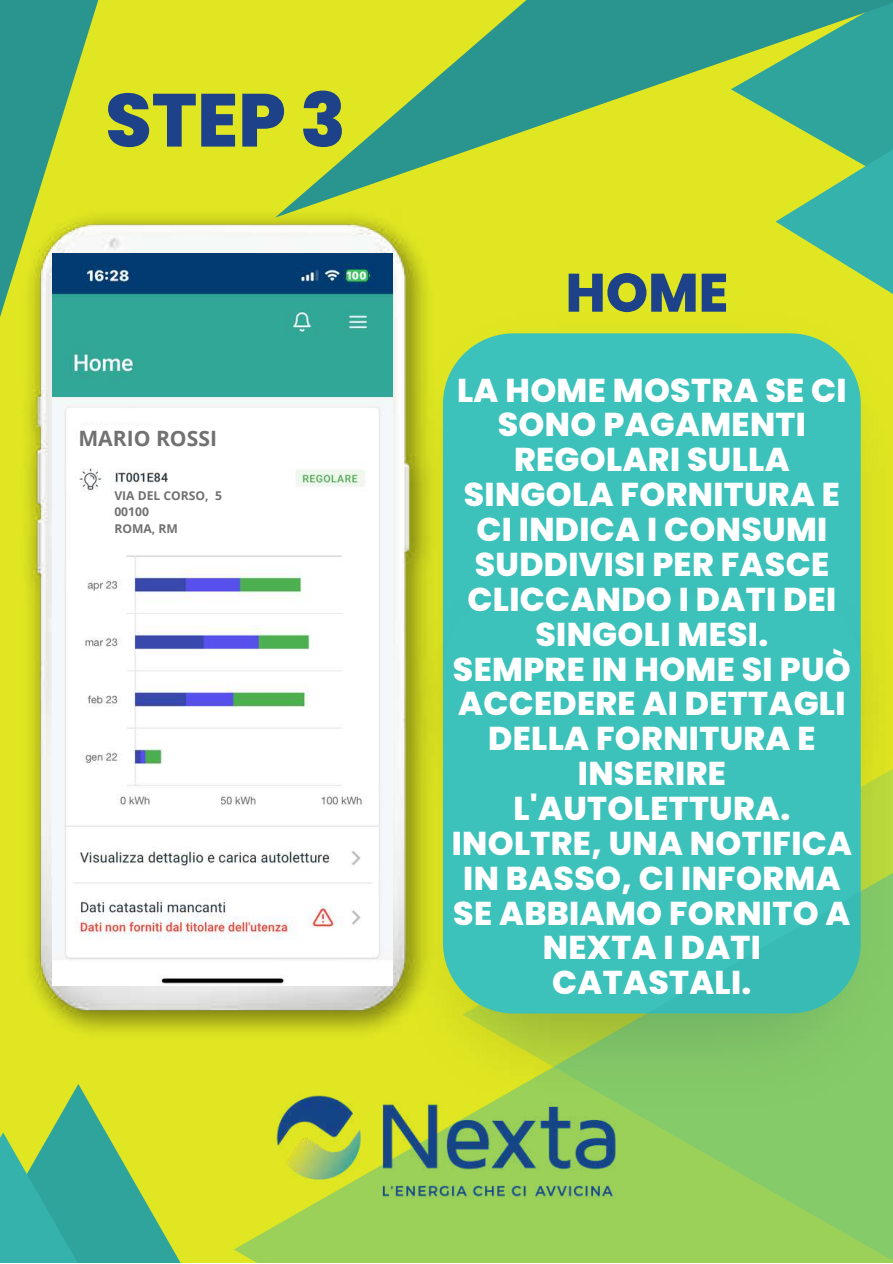
<style>
.page{position:relative;width:893px;height:1264px;background:#fff}
.page>*{position:absolute;margin:0;border:0;box-sizing:border-box;transform-origin:0 0}
.t1{font:800 75px "Poppins";color:#1d4289}
.t2{font:800 54px "Poppins";color:#1d4289}
.t3{font:800 33px/34.8px "Poppins";letter-spacing:.01em;color:#fff;text-align:center}
.t4{font:700 21.15px "Open Sans";color:#717171}
.t5{font:700 12.15px/16.2px "Open Sans";color:#717171}
</style>
<div class="page">
<div style="left:0;top:0;width:892px;height:1262px;background:#e0e722"></div>
<div style="left:443px;top:333px;width:417px;height:241px;background:#3cc2bb"></div>
<svg style="left:775px;top:218px;width:117px;height:148px"></svg>
<svg style="left:51px;top:1084px;width:109px;height:178px"></svg>
<svg style="left:0;top:1132px;width:137px;height:130px;background:#42af94"></svg>
<svg style="left:443px;top:333px;width:249px;height:69px;background:#47c4b0"></svg>
<img style="left:28px;top:217px;width:406px;height:815px">
<img style="left:400px;top:574px;width:492px;height:285px">
<div style="left:443px;top:596px;width:417px;height:263px;background:#3cc2bb"></div>
<svg style="left:732px;top:859px;width:160px;height:403px;background:#70c67e"></svg>
<svg style="left:0;top:0;width:220px;height:475px"></svg>
<svg style="left:275px;top:0;width:617px;height:218px"></svg>
<img style="left:160px;top:859px;width:572px;height:403px">
<img style="left:52px;top:253px;width:340px;height:732px">
<div style="left:78px;top:426px;width:131px;height:17px;background:#fff"></div>
<div style="left:168px;top:467px;width:82px;height:17px;background:#fff"></div>
<div style="left:112px;top:484px;width:148px;height:56px;background:#fff"></div>
<h1 class="t1" style="left:105px;top:68px;width:242px">STEP 3</h1>
<p class="t4" style="left:78px;top:423px;width:140px">MARIO ROSSI</p>
<p class="t5" style="left:114px;top:487px;width:109px">VIA DEL CORSO, 5<br>00100<br>ROMA, RM</p>
<h2 class="t2" style="left:565px;top:255px;width:164px">HOME</h2>
<p class="t3" style="left:451px;top:372px;width:402px">LA HOME MOSTRA SE CI<br>SONO PAGAMENTI<br>REGOLARI SULLA<br>SINGOLA FORNITURA E<br>CI INDICA I CONSUMI<br>SUDDIVISI PER FASCE<br>CLICCANDO I DATI DEI<br>SINGOLI MESI.<br>SEMPRE IN HOME SI PUÒ<br>ACCEDERE AI DETTAGLI<br>DELLA FORNITURA E<br>INSERIRE<br>L'AUTOLETTURA.<br>INOLTRE, UNA NOTIFICA<br>IN BASSO, CI INFORMA<br>SE ABBIAMO FORNITO A<br>NEXTA I DATI<br>CATASTALI.</p>
</div>
